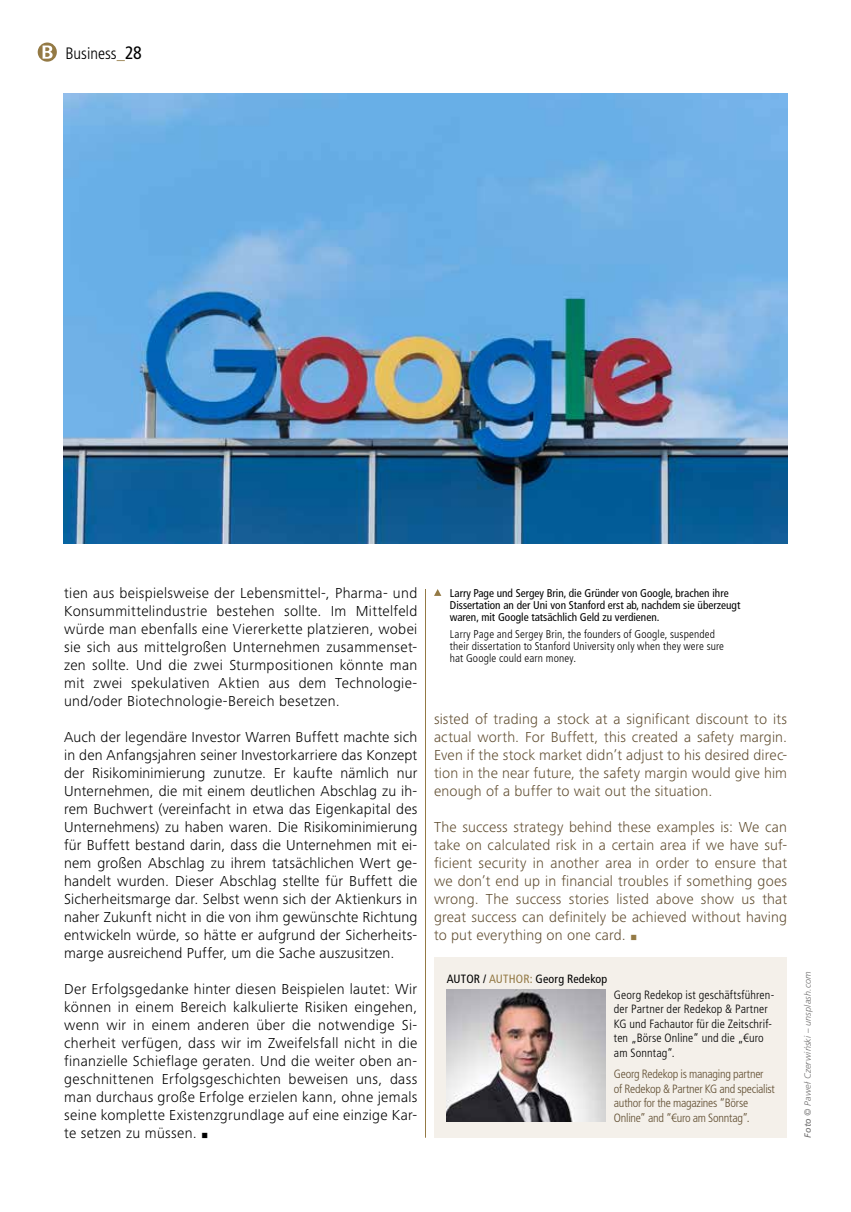
<style>
.page{position:relative;width:851px;height:1212px;background:#fff}
.page>*{position:absolute;margin:0;border:0;box-sizing:border-box;transform-origin:0 0}
.t1{font:300 condensed 16.5px "Frutiger LT Pro";color:#000}
.t2{font:300 15px/18px "Frutiger Next Pro";letter-spacing:.02em;color:#000;text-align:justify}
.t3{font:300 15px/18px "Frutiger Next Pro";letter-spacing:.015em;color:#604d30;text-align:justify}
.t4{font:300 condensed 12px/14.4px "Frutiger LT Pro";letter-spacing:.01em;color:#000}
.t5{font:300 condensed 12px/14.4px "Frutiger LT Pro";letter-spacing:-.02em;color:#604d30}
.t6{font:condensed 12px "Frutiger LT Pro";letter-spacing:.015em;color:#000}
.t7{font:condensed 11.25px/12px "Frutiger LT Pro";color:#000}
.t8{font:300 condensed 11.25px/12px "Frutiger LT Pro";letter-spacing:.015em;color:#000}
.t9{font:italic 300 9px "Frutiger LT Pro";letter-spacing:.025em;color:#706f6f}
.s1{font-weight:700;color:#947a45}
.s2{font-weight:400;font-size:18px}
.s3{font-family:"Minion Pro";font-weight:400;font-size:18px}
.s4{font-family:"Minion Pro";font-weight:400;font-size:18px;color:#947a45}
.s5{color:#947a45}
.s6{font-weight:400}
</style>
<div class="page">
<svg style="left:38px;top:43px;width:19px;height:19px"></svg>
<img style="left:64px;top:94px;width:723px;height:450px">
<div style="left:434px;top:958px;width:352px;height:180px;background:#f4f0ea"></div>
<img style="left:447px;top:990px;width:158px;height:132px">
<svg style="left:434px;top:589px;width:7px;height:7px"></svg>
<hr style="left:425px;top:589px;width:1px;height:549px;background:#947a45">
<p class="t1" style="left:65px;top:43px;width:78px">Business<span class="s1">_</span><span class="s2">28</span></p>
<p class="t2" style="left:64px;top:584px;width:354px">tien aus beispielsweise der Lebensmittel-, Pharma- und Konsummittelindustrie bestehen sollte. Im Mittelfeld würde man ebenfalls eine Viererkette platzieren, wobei sie sich aus mittelgroßen Unternehmen zusammenset&shy;zen sollte. Und die zwei Sturmpositionen könnte man mit zwei spekulativen Aktien aus dem Technologie&shy;und/oder Biotechnologie-Bereich besetzen.</p>
<p class="t2" style="left:64px;top:728px;width:354px">Auch der legendäre Investor Warren Buffett machte sich in den Anfangsjahren seiner Investorkarriere das Konzept der Risikominimierung zunutze. Er kaufte nämlich nur Unternehmen, die mit einem deutlichen Abschlag zu ih&shy;rem Buchwert (vereinfacht in etwa das Eigenkapital des Unternehmens) zu haben waren. Die Risikominimierung für Buffett bestand darin, dass die Unternehmen mit ei&shy;nem großen Abschlag zu ihrem tatsächlichen Wert ge&shy;handelt wurden. Dieser Abschlag stellte für Buffett die Sicherheitsmarge dar. Selbst wenn sich der Aktienkurs in naher Zukunft nicht in die von ihm gewünschte Richtung entwickeln würde, so hätte er aufgrund der Sicherheits&shy;marge ausreichend Puffer, um die Sache auszusitzen.</p>
<p class="t2" style="left:64px;top:980px;width:354px">Der Erfolgsgedanke hinter diesen Beispielen lautet: Wir können in einem Bereich kalkulierte Risiken eingehen, wenn wir in einem anderen über die notwendige Si&shy;cherheit verfügen, dass wir im Zweifelsfall nicht in die finanzielle Schieflage geraten. Und die weiter oben an&shy;geschnittenen Erfolgsgeschichten beweisen uns, dass man durchaus große Erfolge erzielen kann, ohne jemals seine komplette Existenzgrundlage auf eine einzige Kar&shy;te setzen zu müssen. <span class="s3">■</span></p>
<p class="t7" style="left:450px;top:588px;width:292px">Larry Page und Sergey Brin, die Gründer von Google, brachen ihre<br>Dissertation an der Uni von Stanford erst ab, nachdem sie überzeugt waren, mit Google tatsächlich Geld zu verdienen.</p>
<p class="t8" style="left:450px;top:628px;width:276px">Larry Page and Sergey Brin, the founders of Google, suspended their dissertation to Stanford University only when they were sure hat Google could earn money.</p>
<p class="t3" style="left:434px;top:710px;width:354px">sisted of trading a stock at a significant discount to its actual worth. For Buffett, this created a safety margin.<br>Even if the stock market didn’t adjust to his desired direc&shy;tion in the near future, the safety margin would give him enough of a buffer to wait out the situation.</p>
<p class="t3" style="left:434px;top:818px;width:354px">The success strategy behind these examples is: We can take on calculated risk in a certain area if we have suf&shy;ficient security in another area in order to ensure that we don’t end up in financial troubles if something goes wrong. The success stories listed above show us that great success can definitely be achieved without having to put everything on one card. <span class="s4">■</span></p>
<p class="t6" style="left:446px;top:971px;width:162px">AUTOR / <span class="s5">AUTHOR:</span> Georg Redekop</p>
<p class="t4" style="left:614px;top:988px;width:162px">Georg Redekop ist geschäftsführen&shy;der Partner der Redekop &amp; Partner<br>KG und Fachautor für die Zeitschrif&shy;ten „Börse Online“ und die „€uro am Sonntag“.</p>
<p class="t5" style="left:614px;top:1067px;width:162px">Georg Redekop is managing partner of Redekop &amp; Partner KG and specialist author for the magazines “Börse Online” and “€uro am Sonntag”.</p>
<p class="t9" style="left:802px;top:1138px;width:168px;rotate:-90deg"><span class="s6">Foto</span> © Paweł Czerwiński – unsplash.com</p>
</div>
